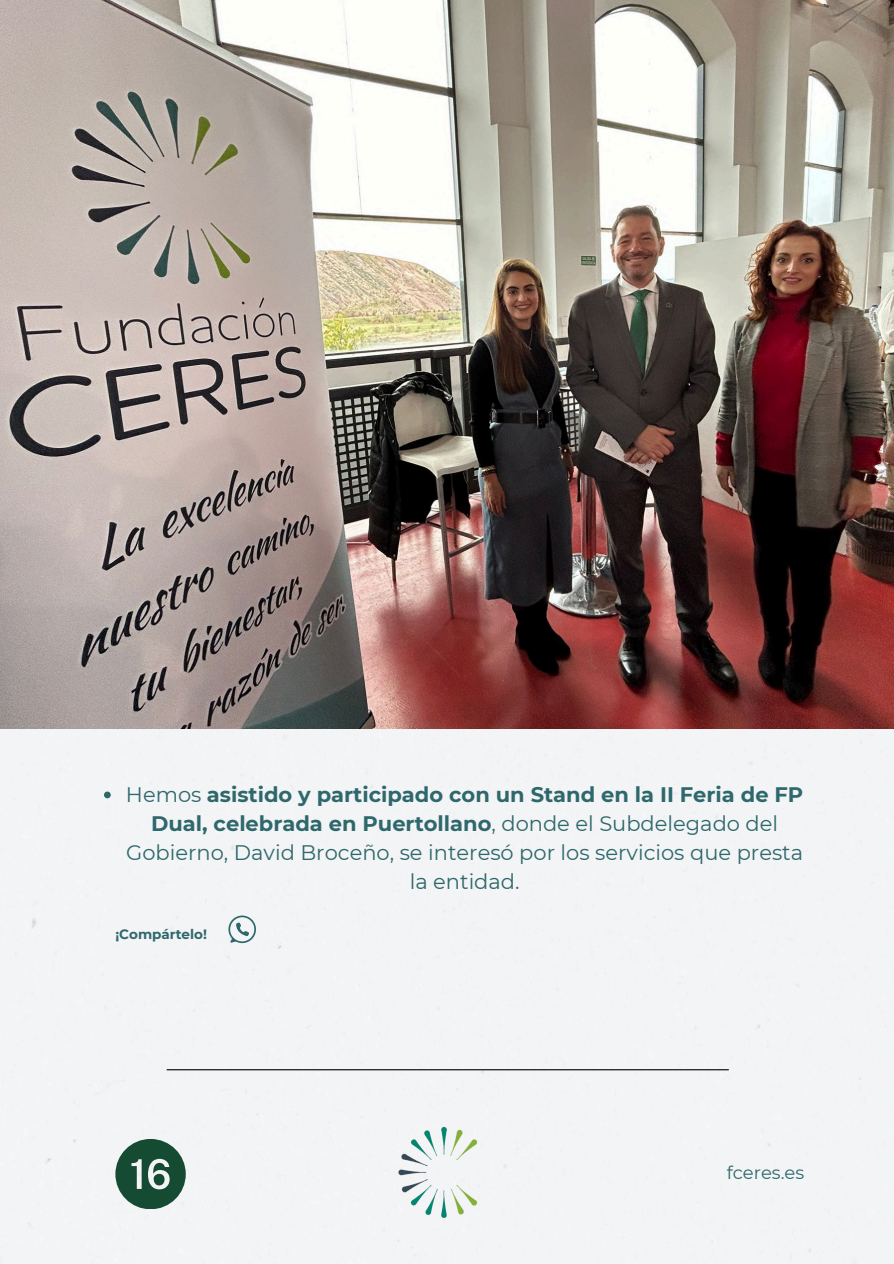
<style>
.page{position:relative;width:894px;height:1264px;background:#fff}
.page>*{position:absolute;margin:0;border:0;box-sizing:border-box;transform-origin:0 0}
.t1{font:21px/29.2px "Montserrat";color:#2e686c;text-align:center}
.t2{font:18px "Montserrat";color:#2e686c}
.t3{font:700 13.5px "Montserrat";color:#2e686c}
.s1{font-weight:700}
</style>
<div class="page">
<div style="left:0;top:728px;width:893px;height:535px;background:#f3f4f5"></div>
<img style="left:0;top:0;width:893px;height:728px">
<img style="left:393px;top:1116px;width:109px;height:115px">
<svg style="left:228px;top:915px;width:28px;height:28px"></svg>
<hr style="left:167px;top:1069px;width:561px;height:1px;background:#000">
<svg style="left:115px;top:1138px;width:70px;height:70px"></svg>
<svg style="left:104px;top:791px;width:7px;height:7px"></svg>
<p class="t1" style="left:126px;top:779px;width:678px">Hemos <span class="s1">asistido y participado con un Stand en la II Feria de FP Dual, celebrada en Puertollano</span>, donde el Subdelegado del Gobierno, David Broceño, se interesó por los servicios que presta la entidad.</p>
<p class="t3" style="left:115px;top:925px;width:93px">¡Compártelo!</p>
<p class="t2" style="left:726px;top:1161px;width:79px">fceres.es</p>
</div>
